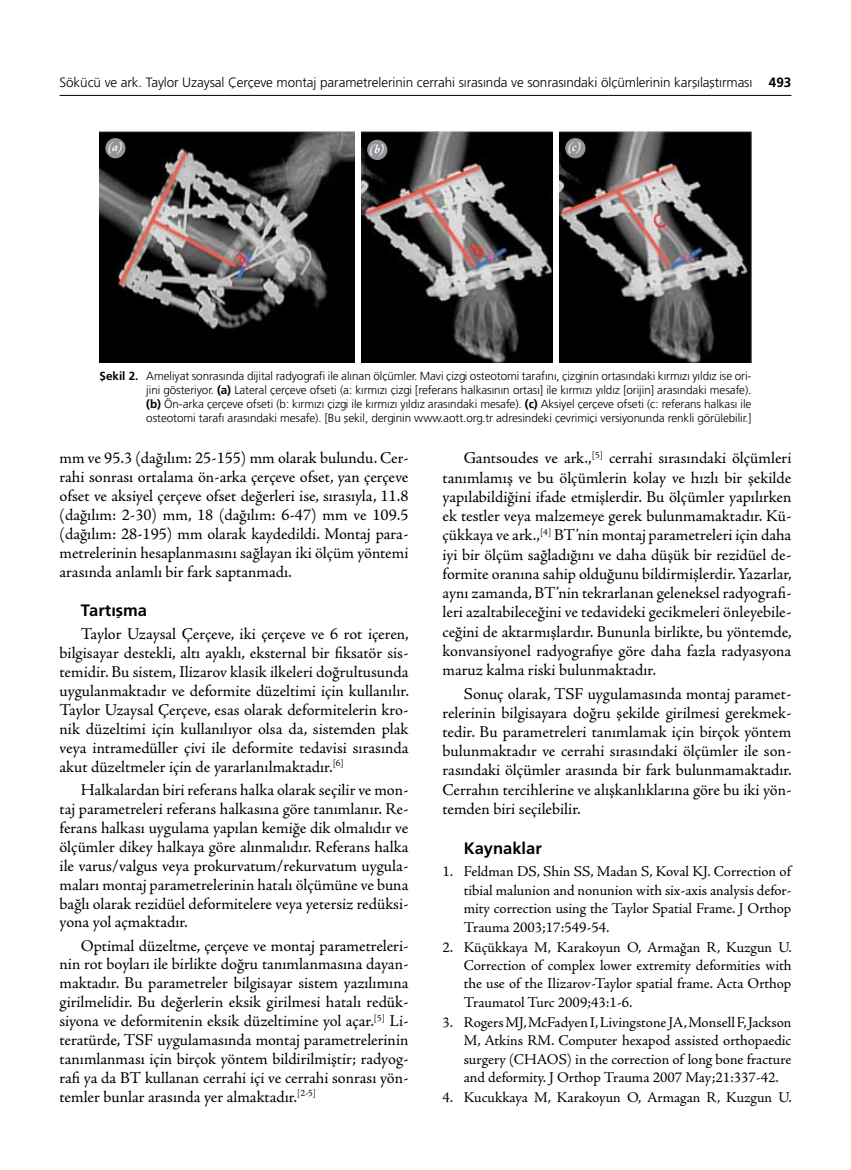
<style>
.page{position:relative;width:851px;height:1170px;background:#fff}
.page>*{position:absolute;margin:0;border:0;box-sizing:border-box;transform-origin:0 0}
.t1{font:16.5px/18.9px "Adobe Jenson Pro";color:#000;text-align:justify}
.t2{font:16.5px "Frutiger Bold Tr";color:#000}
.t3{font:15px/18.5px "Adobe Jenson Pro";letter-spacing:-.005em;color:#000;text-align:justify}
.t4{font:13.5px "Frutiger Light Nr Tr";letter-spacing:-.005em;color:#000}
.t5{font:italic 700 12.75px "Adobe Jenson Pro";color:#fff}
.t6{font:11.7px/14.1px "Frutiger Light Nr Tr";letter-spacing:-.005em;color:#000;text-align:justify}
.s1{font-family:"Frutiger Bold Tr"}
</style>
<div class="page">
<hr style="left:60px;top:95px;width:731px;height:1px;background:#000">
<img style="left:99px;top:132px;width:652px;height:230px">
<div style="left:367px;top:140px;width:20px;height:20px;background:#939598;border-radius:50%"></div>
<div style="left:565px;top:138px;width:20px;height:20px;background:#939598;border-radius:50%"></div>
<div style="left:105px;top:138px;width:20px;height:20px;background:#939598;border-radius:50%"></div>
<div style="left:356px;top:130px;width:5px;height:234px;background:#fff"></div>
<div style="left:553px;top:130px;width:5px;height:234px;background:#fff"></div>
<p class="t4" style="left:60px;top:74px;width:733px">Sökücü ve ark. Taylor Uzaysal Çerçeve montaj parametrelerinin cerrahi sırasında ve sonrasındaki ölçümlerinin karşılaştırması <span class="s1">493</span></p>
<p class="t5" style="left:107px;top:140px;width:18px">(a)</p>
<p class="t5" style="left:369px;top:142px;width:18px">(b)</p>
<p class="t5" style="left:567px;top:140px;width:17px">(c)</p>
<p class="t6" style="left:146px;top:368px;width:606px;text-indent:-47px"><span class="s1">Şekil 2.</span> Ameliyat sonrasında dijital radyografi ile alınan ölçümler. Mavi çizgi osteotomi tarafını, çizginin ortasındaki kırmızı yıldız ise ori&shy;jini gösteriyor. <span class="s1">(a)</span> Lateral çerçeve ofseti (a: kırmızı çizgi [referans halkasının ortası] ile kırmızı yıldız [orijin] arasındaki mesafe). <span class="s1">(b)</span> Ön-arka çerçeve ofseti (b: kırmızı çizgi ile kırmızı yıldız arasındaki mesafe). <span class="s1">(c)</span> Aksiyel çerçeve ofseti (c: referans halkası ile osteotomi tarafı arasındaki mesafe). [Bu şekil, derginin www.aott.org.tr adresindeki çevrimiçi versiyonunda renkli görülebilir.]</p>
<p class="t1" style="left:60px;top:449px;width:350px">mm ve 95.3 (dağılım: 25-155) mm olarak bulundu. Cer&shy;rahi sonrası ortalama ön-arka çerçeve ofset, yan çerçeve ofset ve aksiyel çerçeve ofset değerleri ise, sırasıyla, 11.8 (dağılım: 2-30) mm, 18 (dağılım: 6-47) mm ve 109.5 (dağılım: 28-195) mm olarak kaydedildi. Montaj para&shy;metrelerinin hesaplanmasını sağlayan iki ölçüm yöntemi arasında anlamlı bir fark saptanmadı.</p>
<p class="t2" style="left:81px;top:600px;width:68px">Tartışma</p>
<p class="t1" style="left:60px;top:625px;width:351px;text-indent:21px">Taylor Uzaysal Çerçeve, iki çerçeve ve 6 rot içeren, bilgisayar destekli, altı ayaklı, eksternal bir fiksatör sis&shy;temidir. Bu sistem, Ilizarov klasik ilkeleri doğrultusunda uygulanmaktadır ve deformite düzeltimi için kullanılır.<br>Taylor Uzaysal Çerçeve, esas olarak deformitelerin kro&shy;nik düzeltimi için kullanılıyor olsa da, sistemden plak veya intramedüller çivi ile deformite tedavisi sırasında akut düzeltmeler için de yararlanılmaktadır.<sup>[6]</sup></p>
<p class="t1" style="left:60px;top:780px;width:350px;text-indent:21px">Halkalardan biri referans halka olarak seçilir ve mon&shy;taj parametreleri referans halkasına göre tanımlanır. Re&shy;ferans halkası uygulama yapılan kemiğe dik olmalıdır ve ölçümler dikey halkaya göre alınmalıdır. Referans halka ile varus/valgus veya prokurvatum/rekurvatum uygula&shy;maları montaj parametrelerinin hatalı ölçümüne ve buna bağlı olarak rezidüel deformitelere veya yetersiz redüksi&shy;yona yol açmaktadır.</p>
<p class="t1" style="left:60px;top:936px;width:350px;text-indent:21px">Optimal düzeltme, çerçeve ve montaj parametreleri&shy;nin rot boyları ile birlikte doğru tanımlanmasına dayan&shy;maktadır. Bu parametreler bilgisayar sistem yazılımına girilmelidir. Bu değerlerin eksik girilmesi hatalı redük&shy;siyona ve deformitenin eksik düzeltimine yol açar.<sup>[5]</sup> Li&shy;teratürde, TSF uygulamasında montaj parametrelerinin tanımlanması için birçok yöntem bildirilmiştir; radyog&shy;rafi ya da BT kullanan cerrahi içi ve cerrahi sonrası yön&shy;temler bunlar arasında yer almaktadır.<sup>[2-5]</sup></p>
<p class="t1" style="left:442px;top:449px;width:351px;text-indent:21px">Gantsoudes ve ark.,<sup>[5]</sup> cerrahi sırasındaki ölçümleri tanımlamış ve bu ölçümlerin kolay ve hızlı bir şekilde yapılabildiğini ifade etmişlerdir. Bu ölçümler yapılırken ek testler veya malzemeye gerek bulunmamaktadır. Kü&shy;çükkaya ve ark.,<sup>[4]</sup> BT’nin montaj parametreleri için daha iyi bir ölçüm sağladığını ve daha düşük bir rezidüel de&shy;formite oranına sahip olduğunu bildirmişlerdir. Yazarlar, aynı zamanda, BT’nin tekrarlanan geleneksel radyografi&shy;leri azaltabileceğini ve tedavideki gecikmeleri önleyebile&shy;ceğini de aktarmışlardır. Bununla birlikte, bu yöntemde, konvansiyonel radyografiye göre daha fazla radyasyona maruz kalma riski bulunmaktadır.</p>
<p class="t1" style="left:442px;top:684px;width:351px;text-indent:21px">Sonuç olarak, TSF uygulamasında montaj paramet&shy;relerinin bilgisayara doğru şekilde girilmesi gerekmek&shy;tedir. Bu parametreleri tanımlamak için birçok yöntem bulunmaktadır ve cerrahi sırasındaki ölçümler ile son&shy;rasındaki ölçümler arasında bir fark bulunmamaktadır.<br>Cerrahın tercihlerine ve alışkanlıklarına göre bu iki yön&shy;temden biri seçilebilir.</p>
<p class="t2" style="left:463px;top:838px;width:79px">Kaynaklar</p>
<p class="t3" style="left:463px;top:862px;width:329px;text-indent:-21px">1. Feldman DS, Shin SS, Madan S, Koval KJ. Correction of tibial malunion and nonunion with six-axis analysis defor&shy;mity correction using the Taylor Spatial Frame. J Orthop Trauma 2003;17:549-54.</p>
<p class="t3" style="left:463px;top:937px;width:329px;text-indent:-21px">2. Küçükkaya M, Karakoyun O, Armağan R, Kuzgun U.<br>Correction of complex lower extremity deformities with the use of the Ilizarov-Taylor spatial frame. Acta Orthop Traumatol Turc 2009;43:1-6.</p>
<p class="t3" style="left:463px;top:1012px;width:329px;text-indent:-21px">3. Rogers MJ, McFadyen I, Livingstone JA, Monsell F, Jackson M, Atkins RM. Computer hexapod assisted orthopaedic surgery (CHAOS) in the correction of long bone fracture and deformity. J Orthop Trauma 2007 May;21:337-42.</p>
<p class="t3" style="left:442px;top:1088px;width:351px">4. Kucukkaya M, Karakoyun O, Armagan R, Kuzgun U.</p>
</div>
